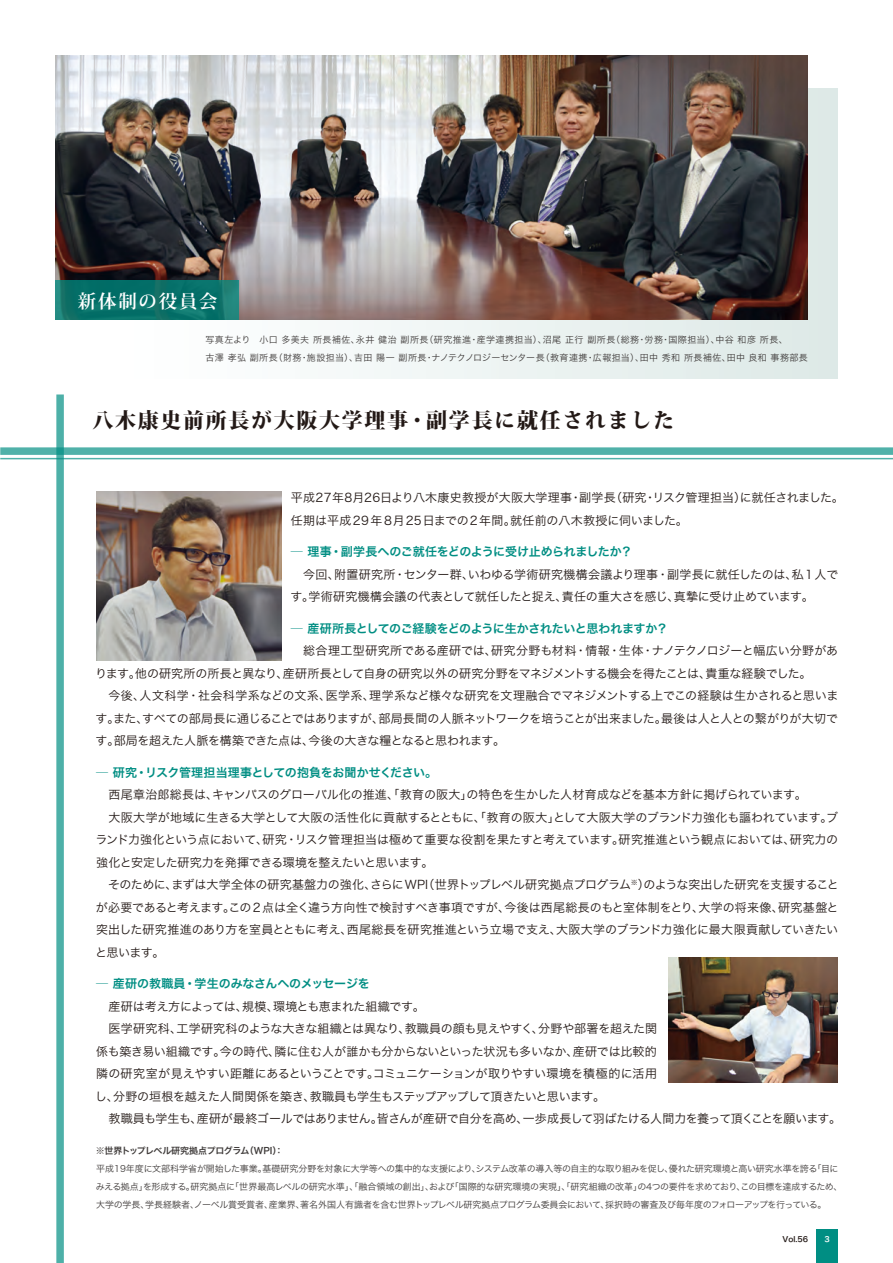
<style>
.page{position:relative;width:893px;height:1263px;background:#fff}
.page>*{position:absolute;margin:0;border:0;box-sizing:border-box;transform-origin:0 0}
.t1{font:800 21px "Koz Min Pro";letter-spacing:.08em;color:#231916}
.t2{font:700 18.45px "Koz Min Pro";letter-spacing:.1em;color:#fff}
.t3{font:12px/22.5px "Hira Kaku Pro W3";letter-spacing:-.015em;color:#231916}
.t4{font:12px/22.5px "Hira Kaku Pro W3";letter-spacing:.025em;color:#231916}
.t5{font:12px "Hira Kaku Pro W3";letter-spacing:-.04em;color:#231916}
.t6{font:12px "Hira Kaku Pro W6";letter-spacing:-.02em;color:#008e83}
.t7{font:12px "Hira Kaku Pro W3";letter-spacing:.005em;color:#231916}
.t8{font:9px/18px "Hira Kaku Pro N W3";letter-spacing:-.03em;color:#3f3b3a}
.t9{font:9px/18px "Hira Kaku Pro N W3";letter-spacing:.05em;color:#3f3b3a}
.t10{font:7.5px "Hira Kaku Pro W6";color:#231916}
.t11{font:7.5px "Hira Kaku Pro W6";color:#fff}
.s1{font-family:"Hira Kaku Pro W6";color:#008e83}
.s2{font-family:"Hira Kaku Pro N W6"}
</style>
<div class="page">
<div style="left:817px;top:1229px;width:21px;height:34px;background:#008e83"></div>
<div style="left:92px;top:88px;width:746px;height:290px;background:linear-gradient(to right,#fff,#dde9e7)"></div>
<div style="left:0;top:447px;width:893px;height:8px;background:#50b1a9"></div>
<div style="left:56px;top:394px;width:8px;height:869px;background:#4db0a8"></div>
<hr style="left:0;top:458px;width:893px;height:1px;background:#008e83">
<img style="left:96px;top:491px;width:186px;height:169px">
<img style="left:669px;top:957px;width:169px;height:125px">
<img style="left:55px;top:55px;width:753px;height:265px">
<svg style="left:56px;top:280px;width:183px;height:40px;background:#0a726a"></svg>
<p class="t2" style="left:78px;top:288px;width:141px">新体制の役員会</p>
<p class="t9" style="left:205px;top:330px;width:613px">写真左より　小口 多美夫 所長補佐、永井 健治 副所長（研究推進・産学連携担当）、沼尾 正行 副所長（総務・労務・国際担当）、中谷 和彦 所長、<br>古澤 孝弘 副所長（財務・施設担当）、吉田 陽一 副所長・ナノテクノロジーセンター長（教育連携・広報担当）、田中 秀和 所長補佐、田中 良和 事務部長　</p>
<p class="t1" style="left:92px;top:404px;width:583px">八木康史前所長が大阪大学理事・副学長に就任されました</p>
<p class="t4" style="left:291px;top:485px;width:554px">平成27年8月26日より八木康史教授が大阪大学理事・副学長（研究・リスク管理担当）に就任されました。任期は平成29年8月25日までの2年間。就任前の八木教授に伺いました。</p>
<p class="t3" style="left:290px;top:539px;width:549px"><span class="s1">─ 理事・副学長へのご就任をどのように受け止められましたか？<br></span>　今回、附置研究所・センター群、いわゆる学術研究機構会議より理事・副学長に就任したのは、私1人です。学術研究機構会議の代表として就任したと捉え、責任の重大さを感じ、真摯に受け止めています。</p>
<p class="t6" style="left:291px;top:617px;width:379px">─ 産研所長としてのご経験をどのように生かされたいと思われますか？</p>
<p class="t7" style="left:291px;top:640px;width:549px">　総合理工型研究所である産研では、研究分野も材料・情報・生体・ナノテクノロジーと幅広い分野があ</p>
<p class="t3" style="left:95px;top:661px;width:718px">ります。他の研究所の所長と異なり、産研所長として自身の研究以外の研究分野をマネジメントする機会を得たことは、貴重な経験でした。</p>
<p class="t3" style="left:96px;top:683px;width:744px">　今後、人文科学・社会科学系などの文系、医学系、理学系など様々な研究を文理融合でマネジメントする上でこの経験は生かされると思いま</p>
<p class="t3" style="left:96px;top:706px;width:744px">す。また、すべての部局長に通じることではありますが、部局長間の人脈ネットワークを培うことが出来ました。最後は人と人との繋がりが大切で</p>
<p class="t3" style="left:96px;top:728px;width:411px">す。部局を超えた人脈を構築できた点は、今後の大きな糧となると思われます。</p>
<p class="t3" style="left:95px;top:760px;width:745px"><span class="s1">─ 研究・リスク管理担当理事としての抱負をお聞かせください。<br></span>　西尾章治郎総長は、キャンパスのグローバル化の推進、「教育の阪大」の特色を生かした人材育成などを基本方針に掲げられています。<br>　大阪大学が地域に生きる大学として大阪の活性化に貢献するとともに、「教育の阪大」として大阪大学のブランド力強化も謳われています。ブランド力強化という点において、研究・リスク管理担当は極めて重要な役割を果たすと考えています。研究推進という観点においては、研究力の強化と安定した研究力を発揮できる環境を整えたいと思います。<br>　そのために、まずは大学全体の研究基盤力の強化、さらにWPI（世界トップレベル研究拠点プログラム<sup>※</sup>）のような突出した研究を支援することが必要であると考えます。この2点は全く違う方向性で検討すべき事項ですが、今後は西尾総長のもと室体制をとり、大学の将来像、研究基盤と突出した研究推進のあり方を室員とともに考え、西尾総長を研究推進という立場で支え、大阪大学のブランド力強化に最大限貢献していきたいと思います。</p>
<p class="t6" style="left:96px;top:973px;width:275px">─ 産研の教職員・学生のみなさんへのメッセージを</p>
<p class="t3" style="left:96px;top:994px;width:330px">　産研は考え方によっては、規模、環境とも恵まれた組織です。</p>
<p class="t3" style="left:96px;top:1016px;width:562px">　医学研究科、工学研究科のような大きな組織とは異なり、教職員の顔も見えやすく、分野や部署を超えた関</p>
<p class="t3" style="left:96px;top:1039px;width:562px">係も築き易い組織です。今の時代、隣に住む人が誰かも分からないといった状況も多いなか、産研では比較的</p>
<p class="t3" style="left:96px;top:1061px;width:562px">隣の研究室が見えやすい距離にあるということです。コミュニケーションが取りやすい環境を積極的に活用</p>
<p class="t3" style="left:95px;top:1084px;width:511px">し、分野の垣根を越えた人間関係を築き、教職員も学生もステップアップして頂きたいと思います。</p>
<p class="t5" style="left:108px;top:1108px;width:734px">教職員も学生も、産研が最終ゴールではありません。皆さんが産研で自分を高め、一歩成長して羽ばたける人間力を養って頂くことを願います。</p>
<p class="t8" style="left:96px;top:1141px;width:748px"><span class="s2">※世界トップレベル研究拠点プログラム（WPI）：<br></span>平成19年度に文部科学省が開始した事業。基礎研究分野を対象に大学等への集中的な支援により、システム改革の導入等の自主的な取り組みを促し、優れた研究環境と高い研究水準を誇る「目にみえる拠点」を形成する。研究拠点に「世界最高レベルの研究水準」、「融合領域の創出」、および「国際的な研究環境の実現」、「研究組織の改革」の4つの要件を求めており、この目標を達成するため、大学の学長、学長経験者、ノーベル賞受賞者、産業界、著名外国人有識者を含む世界トップレベル研究拠点プログラム委員会において、採択時の審査及び毎年度のフォローアップを行っている。</p>
<p class="t10" style="left:782px;top:1232px;width:27px">Vol.56</p>
<p class="t11" style="left:825px;top:1232px;width:7px">3</p>
</div>
